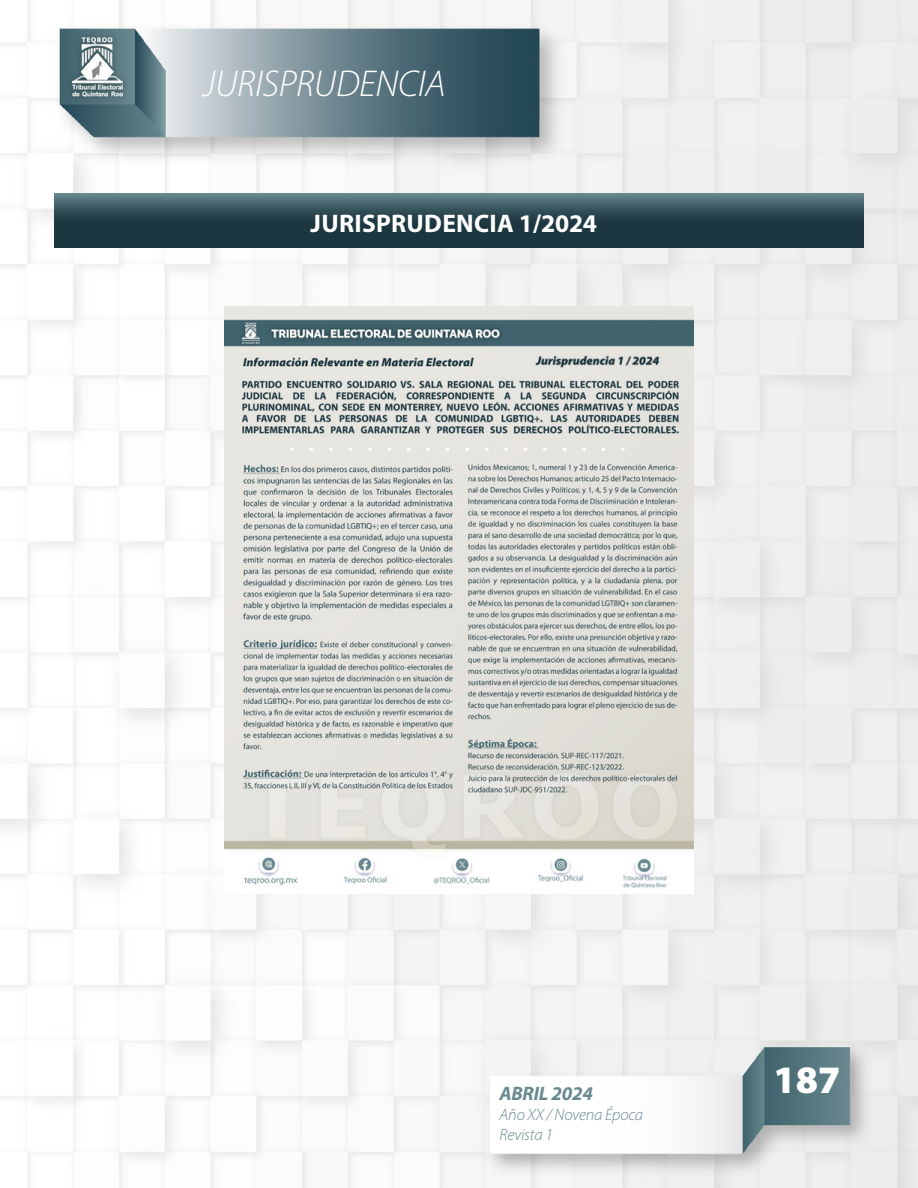
<style>
.page{position:relative;width:918px;height:1188px;background:#fff}
.page>*{position:absolute;margin:0;border:0;box-sizing:border-box;transform-origin:0 0}
.t1{font:900 39px "Myriad Pro";color:#fff}
.t2{font:italic 300 37.5px "Myriad Pro";letter-spacing:-.01em;color:#fff}
.t3{font:700 25.5px "Myriad Pro";letter-spacing:.01em;color:#fff}
.t4{font:italic 700 19.5px "Myriad Pro";letter-spacing:-.01em;color:#69898f}
.t5{font:italic 300 16.5px/19.8px "Myriad Pro";letter-spacing:-.01em;color:#69898f}
</style>
<div class="page">
<img style="left:0;top:0;width:918px;height:1188px">
<svg style="left:54px;top:194px;width:810px;height:54px;background:#2d4951"></svg>
<img style="left:224px;top:306px;width:470px;height:587px">
<h2 class="t2" style="left:202px;top:61px;width:245px">JURISPRUDENCIA</h2>
<h3 class="t3" style="left:311px;top:207px;width:288px">JURISPRUDENCIA 1/2024</h3>
<p class="t4" style="left:500px;top:1081px;width:95px">ABRIL 2024</p>
<p class="t5" style="left:500px;top:1105px;width:145px">Año XX / Novena Época<br>Revista 1</p>
<h1 class="t1" style="left:773px;top:1053px;width:69px">187</h1>
</div>
